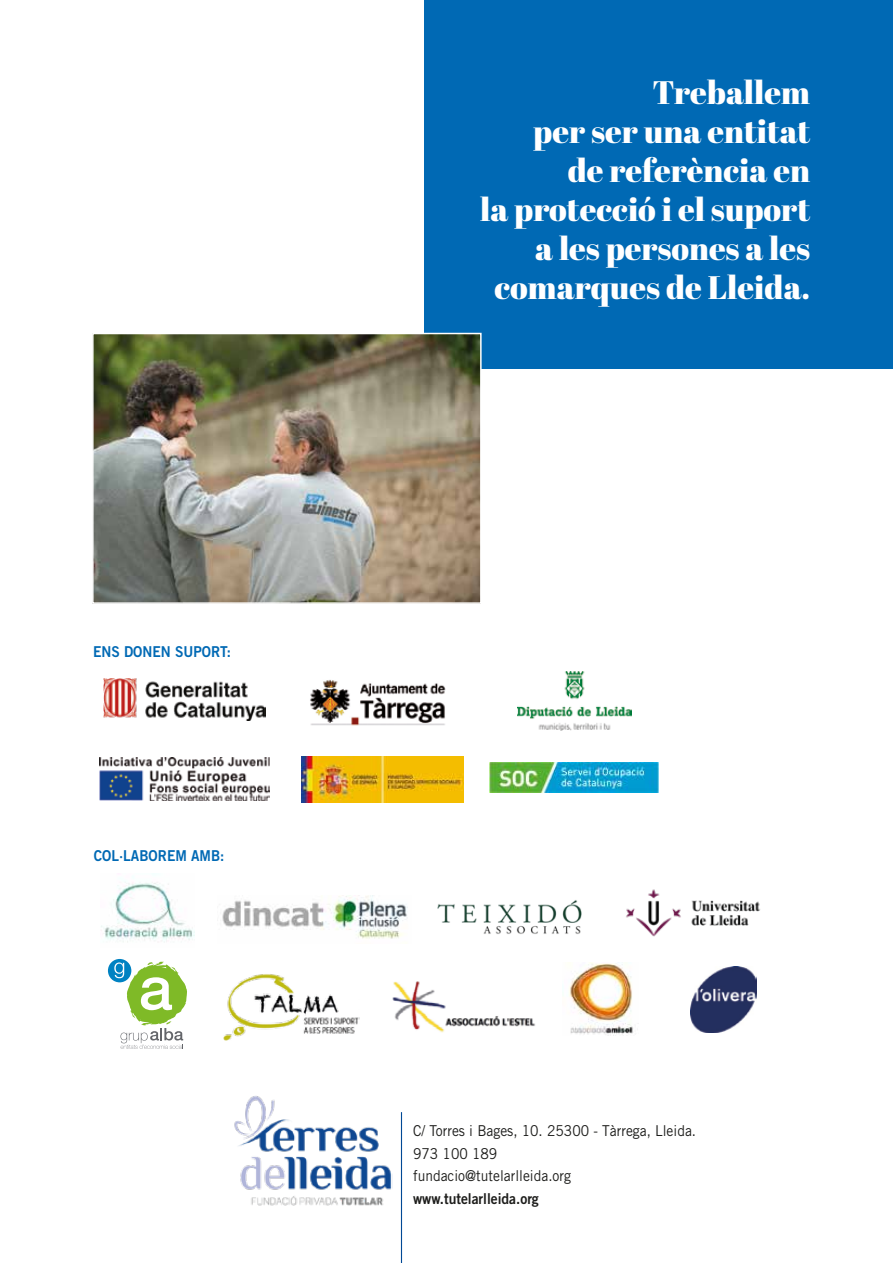
<style>
.page{position:relative;width:893px;height:1263px;background:#fff}
.page>*{position:absolute;margin:0;border:0;box-sizing:border-box;transform-origin:0 0}
.t1{font:32.55px/39px "Abril Fatface";color:#fff;text-align:right}
.t2{font:15px/22.5px "Trade Gothic";color:#1d1d1b;scale:.92 1}
.t3{font:15px "Trade Gothic Bold Two";color:#0069b4;scale:.92 1}
.t4{font:15px "Trade Gothic Bold Two";color:#1d1d1b;scale:.92 1}
</style>
<div class="page">
<img style="left:517px;top:672px;width:114px;height:58px">
<img style="left:310px;top:680px;width:136px;height:46px">
<img style="left:104px;top:679px;width:162px;height:41px">
<div style="left:108px;top:959px;width:23px;height:23px;background:#0082c2;border-radius:50%"></div>
<svg style="left:114px;top:962px;width:73px;height:87px"></svg>
<img style="left:691px;top:966px;width:65px;height:66px">
<img style="left:101px;top:873px;width:94px;height:69px">
<img style="left:626px;top:889px;width:135px;height:48px">
<img style="left:569px;top:962px;width:64px;height:73px">
<img style="left:437px;top:900px;width:145px;height:34px">
<img style="left:224px;top:974px;width:136px;height:66px">
<img style="left:222px;top:896px;width:186px;height:43px">
<img style="left:234px;top:1096px;width:158px;height:110px">
<img style="left:392px;top:981px;width:143px;height:52px">
<hr style="left:401px;top:1112px;width:1px;height:151px;background:#014995">
<div style="left:424px;top:0;width:469px;height:368px;background:#0069b4"></div>
<img style="left:490px;top:763px;width:169px;height:29px">
<img style="left:100px;top:758px;width:170px;height:43px">
<img style="left:302px;top:756px;width:161px;height:46px">
<img style="left:95px;top:336px;width:384px;height:265px">
<div style="left:92px;top:333px;width:390px;height:271px;border:2px solid #fff"></div>
<p class="t3" style="left:93px;top:642px;width:151px">ENS DONEN SUPORT:</p>
<p class="t3" style="left:94px;top:846px;width:144px">COL·LABOREM AMB:</p>
<p class="t1" style="left:480px;top:72px;width:331px">Treballem<br>per ser una entitat<br>de referència en<br>la protecció i el suport a les persones a les comarques de Lleida.</p>
<p class="t2" style="left:413px;top:1120px;width:309px">C/ Torres i Bages, 10. 25300 - Tàrrega, Lleida.<br>973 100 189<br>fundacio@tutelarlleida.org</p>
<p class="t4" style="left:413px;top:1189px;width:138px">www.tutelarlleida.org</p>
</div>
